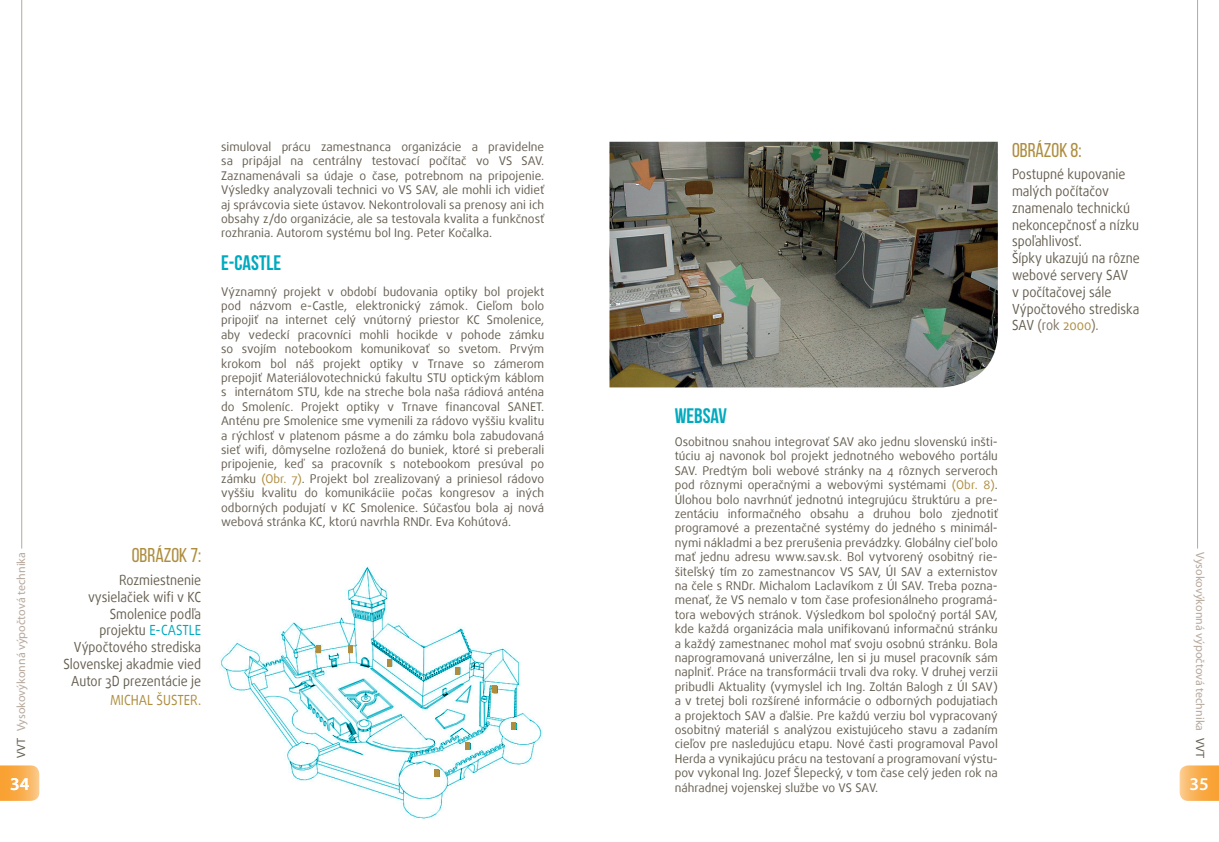
<style>
.page{position:relative;width:1219px;height:842px;background:#fff}
.page>*{position:absolute;margin:0;border:0;box-sizing:border-box;transform-origin:0 0}
.t1{font:21px "Bebas Neue";color:#00aabe}
.t2{font:20px "Bebas Neue";color:#ae8d3f}
.t3{font:600 18px "Myriad Pro";color:#fff}
.t4{font:14px/16.8px "Dax Pro EE";color:#665f51;scale:.9 1}
.t5{font:14px "Dax Pro EE";color:#ae8d3f;scale:.9 1}
.t6{font:12px/14.4px "Dax Pro EE";color:#665f51;text-align:justify}
.t7{font:12px "Myriad Pro";color:#b7a99d}
.s1{color:#7f7365}
.s2{color:#ae8d3f}
.s3{color:#00aabe}
.s4{color:#665f51}
</style>
<div class="page">
<hr style="left:21px;top:0;width:1px;height:549px;background:#b7a99d">
<hr style="left:1197px;top:0;width:1px;height:549px;background:#b7a99d">
<svg style="left:0;top:765px;width:39px;height:36px"></svg>
<svg style="left:1180px;top:765px;width:39px;height:36px"></svg>
<img style="left:609px;top:142px;width:389px;height:245px">
<img style="left:221px;top:566px;width:321px;height:253px">
<svg style="left:317px;top:646px;width:4px;height:7px"></svg>
<div style="left:387px;top:659px;width:5px;height:8px;background:#ae8d3f"></div>
<svg style="left:348px;top:646px;width:5px;height:7px"></svg>
<svg style="left:455px;top:667px;width:5px;height:7px"></svg>
<div style="left:492px;top:685px;width:5px;height:8px;background:#ae8d3f"></div>
<div style="left:511px;top:722px;width:5px;height:8px;background:#ae8d3f"></div>
<svg style="left:465px;top:743px;width:5px;height:7px"></svg>
<div style="left:434px;top:769px;width:5px;height:8px;background:#ae8d3f"></div>
<h2 class="t2" style="left:1012px;top:139px;width:71px">OBRÁZOK 8:</h2>
<p class="t4" style="left:1012px;top:166px;width:144px">Postupné kupovanie malých počítačov znamenalo technickú nekoncepčnosť a nízku spoľahlivosť.<br>Šípky ukazujú na rôzne webové servery SAV<br>v počítačovej sále<br>Výpočtového strediska<br>SAV <span class="s1">(rok</span> <span class="s2">2000</span><span class="s1">).</span></p>
<p class="t6" style="left:221px;top:140px;width:325px">simuloval prácu zamestnanca organizácie a pravidelne sa pripájal na centrálny testovací počítač vo VS SAV.<br>Zaznamenávali sa údaje o čase, potrebnom na pripojenie.<br>Výsledky analyzovali technici vo VS SAV, ale mohli ich vidieť aj správcovia siete ústavov. Nekontrolovali sa prenosy ani ich obsahy z/do organizácie, ale sa testovala kvalita a funkčnosť rozhrania. Autorom systému bol Ing. Peter Kočalka.</p>
<h1 class="t1" style="left:221px;top:251px;width:62px">E-CASTLE</h1>
<p class="t6" style="left:221px;top:284px;width:325px">Významný projekt v období budovania optiky bol projekt pod názvom e-Castle, elektronický zámok. Cieľom bolo pripojiť na internet celý vnútorný priestor KC Smolenice, aby vedeckí pracovníci mohli hocikde v pohode zámku so svojím notebookom komunikovať so svetom. Prvým krokom bol náš projekt optiky v Trnave so zámerom prepojiť Materiálovotechnickú fakultu STU optickým káblom s internátom STU, kde na streche bola naša rádiová anténa do Smoleníc. Projekt optiky v Trnave financoval SANET.<br>Anténu pre Smolenice sme vymenili za rádovo vyššiu kvalitu a rýchlosť v platenom pásme a do zámku bola zabudovaná sieť wifi, dômyselne rozložená do buniek, ktoré si preberali pripojenie, keď sa pracovník s notebookom presúval po zámku <span class="s2">(Obr. 7)</span>. Projekt bol zrealizovaný a priniesol rádovo vyššiu kvalitu do komunikáciie počas kongresov a iných odborných podujatí v KC Smolenice. Súčasťou bola aj nová webová stránka KC, ktorú navrhla RNDr. Eva Kohútová.</p>
<h1 class="t1" style="left:675px;top:404px;width:54px">WEBSAV</h1>
<p class="t6" style="left:675px;top:435px;width:325px">Osobitnou snahou integrovať SAV ako jednu slovenskú inšti&shy;túciu aj navonok bol projekt jednotného webového portálu SAV. Predtým boli webové stránky na 4 rôznych serveroch pod rôznymi operačnými a webovými systémami <span class="s2">(Obr. 8)</span>.<br>Úlohou bolo navrhnúť jednotnú integrujúcu štruktúru a pre&shy;zentáciu informačného obsahu a druhou bolo zjednotiť programové a prezentačné systémy do jedného s minimál&shy;nymi nákladmi a bez prerušenia prevádzky. Globálny cieľ bolo mať jednu adresu www.sav.sk. Bol vytvorený osobitný rie&shy;šiteľský tím zo zamestnancov VS SAV, ÚI SAV a externistov na čele s RNDr. Michalom Laclavíkom z ÚI SAV. Treba pozna&shy;menať, že VS nemalo v tom čase profesionálneho programá&shy;tora webových stránok. Výsledkom bol spoločný portál SAV, kde každá organizácia mala unifikovanú informačnú stránku a každý zamestnanec mohol mať svoju osobnú stránku. Bola naprogramovaná univerzálne, len si ju musel pracovník sám naplniť. Práce na transformácii trvali dva roky. V druhej verzii pribudli Aktuality (vymyslel ich Ing. Zoltán Balogh z ÚI SAV) a v tretej boli rozšírené informácie o odborných podujatiach a projektoch SAV a ďalšie. Pre každú verziu bol vypracovaný osobitný materiál s analýzou existujúceho stavu a zadaním cieľov pre nasledujúcu etapu. Nové časti programoval Pavol Herda a vynikajúcu prácu na testovaní a programovaní výstu&shy;pov vykonal Ing. Jozef Šlepecký, v tom čase celý jeden rok na</p>
<h2 class="t2" style="left:132px;top:545px;width:71px">OBRÁZOK 7:</h2>
<p class="t4" style="left:63px;top:572px;width:155px;text-align:right">Rozmiestnenie vysielačiek wifi v KC<br>Smolenice podľa projektu <span class="s3">E-CASTLE<br></span>Výpočtového strediska<br>Slovenskej akadmie vied<br>Autor 3D prezentácie je</p>
<p class="t5" style="left:110px;top:690px;width:103px">MICHAL ŠUSTER.</p>
<p class="t7" style="left:14px;top:758px;width:208px;rotate:-90deg"><span class="s4">VVT</span> Vysokovýkonná výpočtová technika</p>
<p class="t7" style="left:1207px;top:552px;width:208px;rotate:90deg">Vysokovýkonná výpočtová technika <span class="s4">VVT</span></p>
<h3 class="t3" style="left:10px;top:773px;width:21px">34</h3>
<p class="t6" style="left:675px;top:780px;width:205px">náhradnej vojenskej službe vo VS SAV.</p>
<h3 class="t3" style="left:1189px;top:772px;width:21px">35</h3>
</div>
